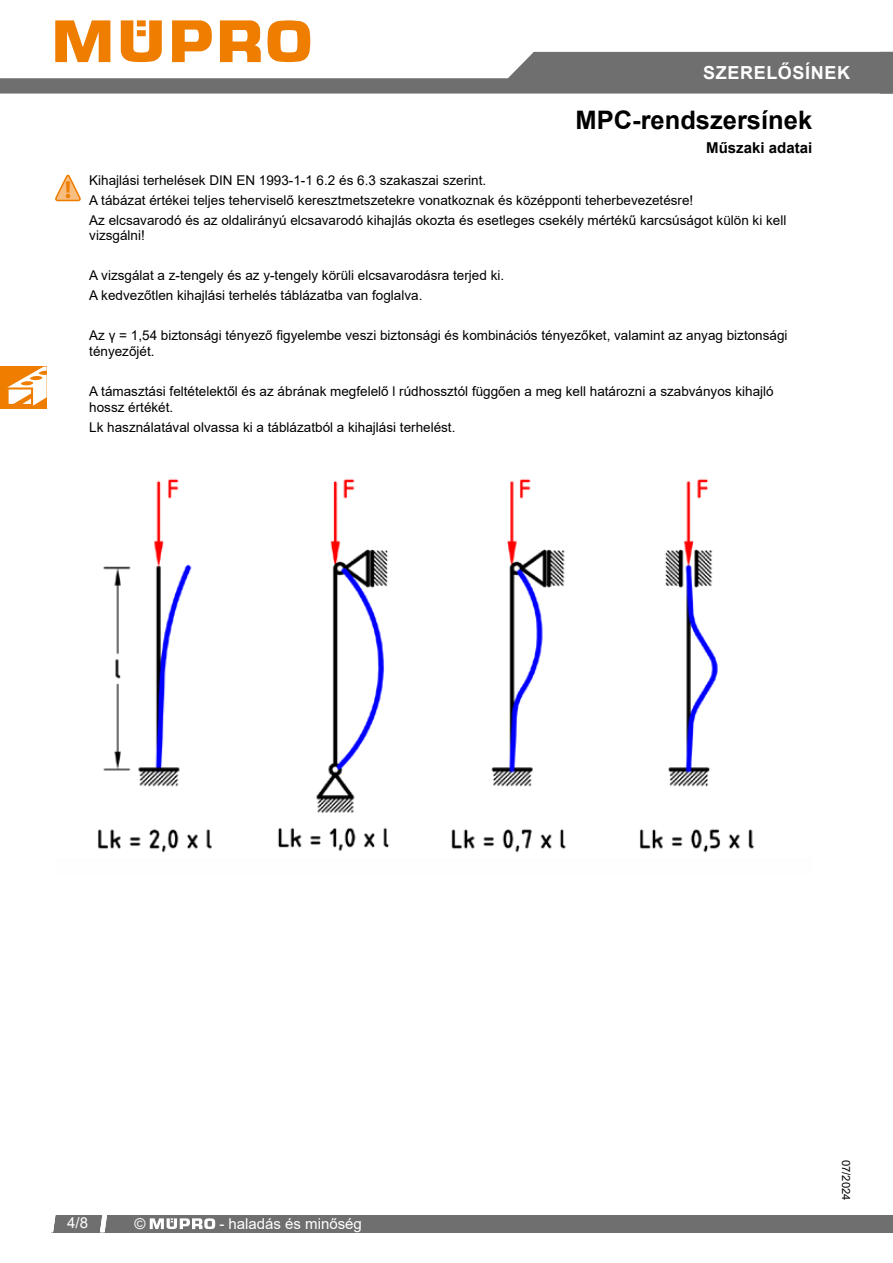
<style>
.page{position:relative;width:893px;height:1263px;background:#fff}
.page>*{position:absolute;margin:0;border:0;box-sizing:border-box;transform-origin:0 0}
.t1{font:700 25.5px "Arial";color:#000}
.t2{font:700 24.6px "Myriad";color:#ef7d00}
.t3{font:700 18px "Arial";letter-spacing:.035em;color:#fff}
.t4{font:15px "Arial";color:#fff}
.t5{font:700 15px "Arial";color:#000}
.t6{font:13.5px/20px "Arial";color:#000}
.t7{font:11.25px "Arial";color:#000}
</style>
<div class="page">
<svg style="left:0;top:20px;width:893px;height:74px"></svg>
<div style="left:51px;top:1215px;width:842px;height:17px;background:#706f6f"></div>
<svg style="left:51px;top:1215px;width:4px;height:17px"></svg>
<svg style="left:100px;top:1215px;width:7px;height:17px"></svg>
<svg style="left:150px;top:1218px;width:65px;height:11px"></svg>
<img style="left:98px;top:479px;width:656px;height:374px">
<svg style="left:55px;top:175px;width:26px;height:27px"></svg>
<div style="left:0;top:367px;width:47px;height:42px;background:#ef7d00"></div>
<svg style="left:7px;top:367px;width:40px;height:39px"></svg>
<h2 class="t2" style="left:65px;top:177px;width:8px">!</h2>
<h3 class="t3" style="left:703px;top:60px;width:148px">SZERELŐSÍNEK</h3>
<h1 class="t1" style="left:575px;top:102px;width:238px">MPC-rendszersínek</h1>
<p class="t5" style="left:706px;top:138px;width:107px">Műszaki adatai</p>
<p class="t6" style="left:89px;top:170px;width:699px">Kihajlási terhelések DIN EN 1993-1-1 6.2 és 6.3 szakaszai szerint.<br>A tábázat értékei teljes teherviselő keresztmetszetekre vonatkoznak és középponti teherbevezetésre!<br>Az elcsavarodó és az oldalirányú elcsavarodó kihajlás okozta és esetleges csekély mértékű karcsúságot külön ki kell</p>
<p class="t6" style="left:89px;top:226px;width:57px">vizsgálni!</p>
<p class="t6" style="left:89px;top:266px;width:416px">A vizsgálat a z-tengely és az y-tengely körüli elcsavarodásra terjed ki.<br>A kedvezőtlen kihajlási terhelés táblázatba van foglalva.</p>
<p class="t6" style="left:89px;top:328px;width:700px;line-height:15.8px">Az γ = 1,54 biztonsági tényező figyelembe veszi biztonsági és kombinációs tényezőket, valamint az anyag biztonsági tényezőjét.</p>
<p class="t6" style="left:89px;top:383px;width:686px;line-height:15.8px">A támasztási feltételektől és az ábrának megfelelő l rúdhossztól függően a meg kell határozni a szabványos kihajló hossz értékét.</p>
<p class="t6" style="left:89px;top:417px;width:368px">Lk használatával olvassa ki a táblázatból a kihajlási terhelést.</p>
<p class="t7" style="left:854px;top:1160px;width:42px;rotate:90deg">07/2024</p>
<p class="t4" style="left:67px;top:1213px;width:22px">4/8</p>
<p class="t4" style="left:135px;top:1213px;width:13px">©</p>
<p class="t4" style="left:219px;top:1213px;width:144px">- haladás és minőség</p>
</div>
